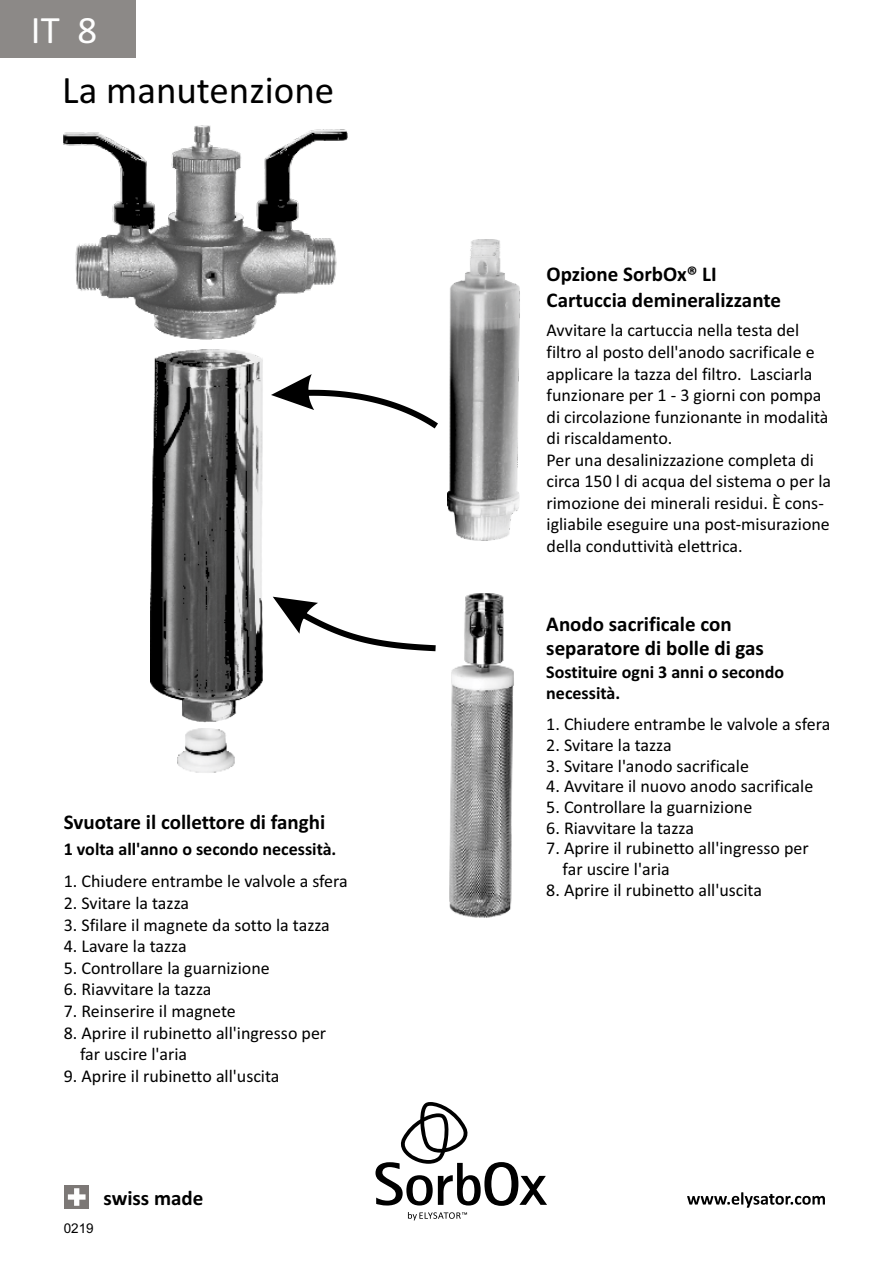
<style>
.page{position:relative;width:893px;height:1263px;background:#fff}
.page>*{position:absolute;margin:0;border:0;box-sizing:border-box;transform-origin:0 0}
.t1{font:39px "Calibri";color:#000}
.t2{font:39px "Calibri";color:#fefefe}
.t3{font:700 21px/25.7px "Calibri";color:#000}
.t4{font:18px/21.6px "Calibri";color:#000}
.t5{font:700 18px/21.6px "Calibri";color:#000}
.t6{font:13.5px "Arial";color:#000}
</style>
<div class="page">
<img style="left:447px;top:240px;width:73px;height:301px">
<img style="left:450px;top:594px;width:64px;height:324px">
<img style="left:160px;top:350px;width:97px;height:6px">
<img style="left:150px;top:356px;width:113px;height:366px">
<img style="left:177px;top:728px;width:58px;height:45px">
<img style="left:64px;top:125px;width:283px;height:214px">
<div style="left:0;top:0;width:136px;height:57px;background:#8c8987"></div>
<svg style="left:687px;top:1192px;width:138px;height:16px"></svg>
<svg style="left:273px;top:597px;width:163px;height:54px"></svg>
<svg style="left:271px;top:374px;width:167px;height:54px"></svg>
<svg style="left:375px;top:1102px;width:172px;height:104px"></svg>
<svg style="left:408px;top:1212px;width:59px;height:8px"></svg>
<div style="left:65px;top:1185px;width:24px;height:24px;background:#7c7876"></div>
<svg style="left:68px;top:1188px;width:18px;height:18px"></svg>
<h1 class="t2" style="left:31px;top:14px;width:68px">IT 8</h1>
<h1 class="t1" style="left:62px;top:74px;width:273px">La manutenzione</h1>
<p class="t3" style="left:64px;top:811px;width:263px">Svuotare il collettore di fanghi</p>
<p class="t5" style="left:64px;top:840px;width:274px">1 volta all'anno o secondo necessità.</p>
<p class="t4" style="left:64px;top:872px;width:285px">1. Chiudere entrambe le valvole a sfera</p>
<p class="t4" style="left:64px;top:894px;width:127px">2. Svitare la tazza</p>
<p class="t4" style="left:64px;top:915px;width:268px">3. Sfilare il magnete da sotto la tazza</p>
<p class="t4" style="left:64px;top:937px;width:124px">4. Lavare la tazza</p>
<p class="t4" style="left:64px;top:958px;width:207px">5. Controllare la guarnizione</p>
<p class="t4" style="left:64px;top:980px;width:149px">6. Riavvitare la tazza</p>
<p class="t4" style="left:64px;top:1002px;width:174px">7. Reinserire il magnete</p>
<p class="t4" style="left:80px;top:1023px;width:248px;text-indent:-16px">8. Aprire il rubinetto all'ingresso per far uscire l'aria</p>
<p class="t4" style="left:64px;top:1066px;width:217px">9. Aprire il rubinetto all'uscita</p>
<p class="t6" style="left:64px;top:1223px;width:32px">0219</p>
<p class="t3" style="left:103px;top:1187px;width:101px">swiss made</p>
<p class="t3" style="left:547px;top:263px;width:236px">Opzione SorbOx® LI<br>Cartuccia demineralizzante</p>
<p class="t4" style="left:546px;top:321px;width:286px">Avvitare la cartuccia nella testa del filtro al posto dell'anodo sacrificale e applicare la tazza del filtro. Lasciarla funzionare per 1 - 3 giorni con pompa di circolazione funzionante in modalità di riscaldamento.<br>Per una desalinizzazione completa di circa 150 l di acqua del sistema o per la rimozione dei minerali residui. È cons&shy;igliabile eseguire una post-misurazione della conduttività elettrica.</p>
<p class="t3" style="left:546px;top:614px;width:219px;line-height:24.2px">Anodo sacrificale con separatore di bolle di gas</p>
<p class="t5" style="left:546px;top:662px;width:239px">Sostituire ogni 3 anni o secondo necessità.</p>
<p class="t4" style="left:546px;top:715px;width:285px">1. Chiudere entrambe le valvole a sfera</p>
<p class="t4" style="left:546px;top:736px;width:127px">2. Svitare la tazza</p>
<p class="t4" style="left:546px;top:756px;width:204px">3. Svitare l'anodo sacrificale</p>
<p class="t4" style="left:546px;top:777px;width:269px">4. Avvitare il nuovo anodo sacrificale</p>
<p class="t4" style="left:546px;top:798px;width:207px">5. Controllare la guarnizione</p>
<p class="t4" style="left:546px;top:818px;width:149px">6. Riavvitare la tazza</p>
<p class="t4" style="left:563px;top:839px;width:248px;line-height:20.7px;text-indent:-16px">7. Aprire il rubinetto all'ingresso per far uscire l'aria</p>
<p class="t4" style="left:546px;top:880px;width:217px">8. Aprire il rubinetto all'uscita</p>
</div>
